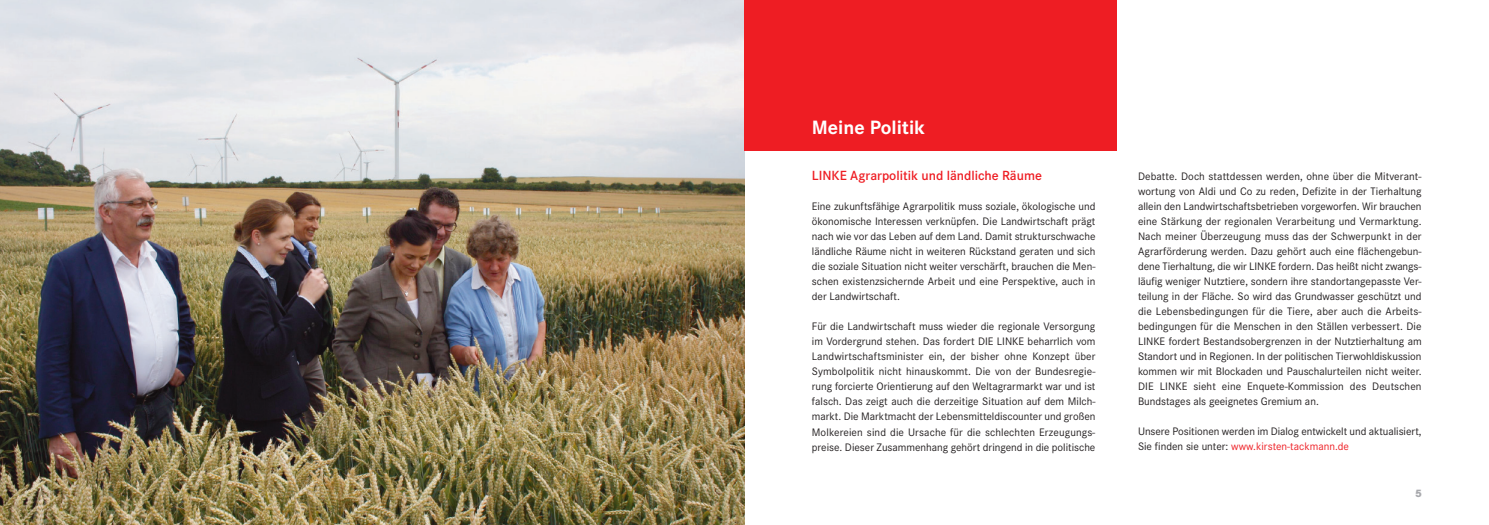
<style>
.page{position:relative;width:1489px;height:525px;background:#fff}
.page>*{position:absolute;margin:0;border:0;box-sizing:border-box;transform-origin:0 0}
.t1{font:700 20px "Corporate S";color:#fff}
.t2{font:600 13.75px "Corporate S";color:#ee1d23}
.t3{font:11.25px/15px "Corporate S";color:#231f20;text-align:justify}
.t4{font:800 11.25px "Corporate S";color:#a8a9ad}
.s1{color:#ee1d23}
</style>
<div class="page">
<img style="left:0;top:0;width:744px;height:524px">
<div style="left:744px;top:0;width:372px;height:150px;background:#ee1d23"></div>
<h1 class="t1" style="left:811px;top:115px;width:115px">Meine Politik</h1>
<p class="t2" style="left:811px;top:167px;width:231px">LINKE Agrarpolitik und ländliche Räume</p>
<p class="t3" style="left:811px;top:199px;width:285px">Eine zukunftsfähige Agrarpolitik muss soziale, ökologische und ökonomische Interessen verknüpfen. Die Landwirtschaft prägt nach wie vor das Leben auf dem Land. Damit strukturschwache ländliche Räume nicht in weiteren Rückstand geraten und sich die soziale Situation nicht weiter verschärft, brauchen die Men&shy;schen existenzsichernde Arbeit und eine Perspektive, auch in der Landwirtschaft.</p>
<p class="t3" style="left:811px;top:319px;width:285px">Für die Landwirtschaft muss wieder die regionale Versorgung im Vordergrund stehen. Das fordert DIE LINKE beharrlich vom Landwirtschaftsminister ein, der bisher ohne Konzept über Symbolpolitik nicht hinauskommt. Die von der Bundesregie&shy;rung forcierte Orientierung auf den Weltagrarmarkt war und ist falsch. Das zeigt auch die derzeitige Situation auf dem Milch&shy;markt. Die Marktmacht der Lebensmitteldiscounter und großen Molkereien sind die Ursache für die schlechten Erzeugungs&shy;preise. Dieser Zusammenhang gehört dringend in die politische</p>
<p class="t3" style="left:1137px;top:169px;width:285px">Debatte. Doch stattdessen werden, ohne über die Mitverant&shy;wortung von Aldi und Co zu reden, Defizite in der Tierhaltung allein den Landwirtschaftsbetrieben vorgeworfen. Wir brauchen eine Stärkung der regionalen Verarbeitung und Vermarktung.<br>Nach meiner Überzeugung muss das der Schwerpunkt in der Agrarförderung werden. Dazu gehört auch eine flächengebun&shy;dene Tierhaltung, die wir LINKE fordern. Das heißt nicht zwangs&shy;läufig weniger Nutztiere, sondern ihre standortangepasste Ver&shy;teilung in der Fläche. So wird das Grundwasser geschützt und die Lebensbedingungen für die Tiere, aber auch die Arbeits&shy;bedingungen für die Menschen in den Ställen verbessert. Die LINKE fordert Bestandsobergrenzen in der Nutztierhaltung am Standort und in Regionen. In der politischen Tierwohldiskussion kommen wir mit Blockaden und Pauschalurteilen nicht weiter.<br>DIE LINKE sieht eine Enquete-Kommission des Deutschen Bundstages als geeignetes Gremium an.</p>
<p class="t3" style="left:1137px;top:423px;width:285px">Unsere Positionen werden im Dialog entwickelt und aktualisiert,<br>Sie finden sie unter: <span class="s1">www.kirsten-tackmann.de</span></p>
<p class="t4" style="left:1414px;top:486px;width:8px">5</p>
</div>
